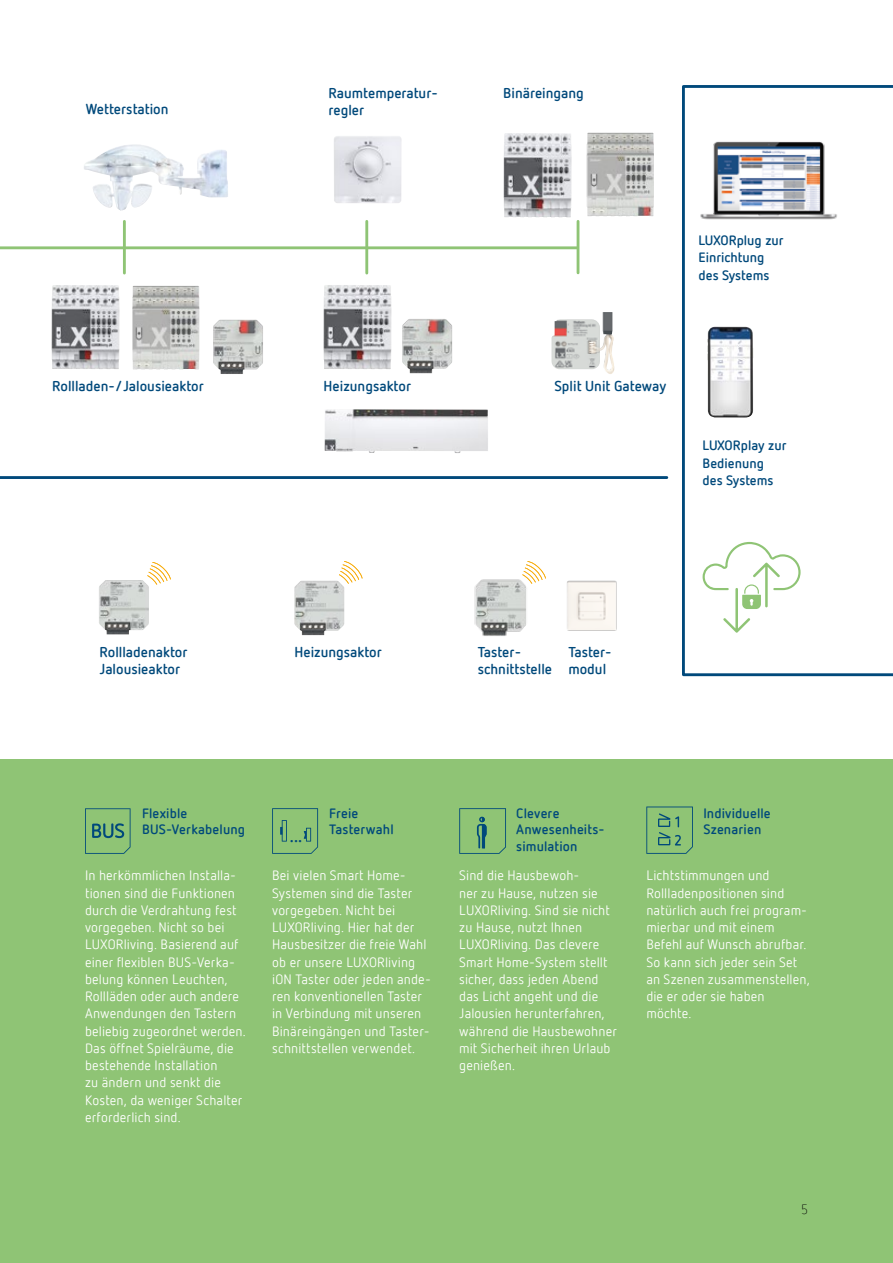
<style>
.page{position:relative;width:893px;height:1263px;background:#fff}
.page>*{position:absolute;margin:0;border:0;box-sizing:border-box;transform-origin:0 0}
.t1{font:700 16.35px "Netto Offc Pro";color:#00497b}
.t2{font:700 14.25px/17.1px "Netto Offc Pro";color:#00497b}
.t3{font:13.5px/17.2px "Netto Offc Pro";letter-spacing:.01em;color:#fff}
.t4{font:700 13.5px/16.5px "Netto Offc Pro";letter-spacing:.005em;color:#00497b}
.t5{font:300 13.5px "Netto Offc Pro";color:#000}
</style>
<div class="page">
<img style="left:132px;top:286px;width:68px;height:83px">
<img style="left:294px;top:581px;width:50px;height:54px">
<img style="left:99px;top:580px;width:50px;height:54px">
<svg style="left:147px;top:562px;width:24px;height:23px"></svg>
<svg style="left:339px;top:561px;width:23px;height:23px"></svg>
<img style="left:474px;top:579px;width:53px;height:57px">
<img style="left:567px;top:580px;width:50px;height:51px">
<svg style="left:522px;top:561px;width:24px;height:23px"></svg>
<div style="left:0;top:759px;width:893px;height:504px;background:#8fc475"></div>
<svg style="left:682px;top:85px;width:211px;height:591px"></svg>
<img style="left:504px;top:133px;width:68px;height:84px">
<img style="left:84px;top:144px;width:144px;height:67px">
<img style="left:334px;top:136px;width:68px;height:67px">
<hr style="left:0;top:476px;width:667px;height:3px;background:#00497b">
<hr style="left:0;top:246px;width:577px;height:3px;background:#8fc475">
<img style="left:707px;top:327px;width:46px;height:91px">
<hr style="left:123px;top:221px;width:3px;height:52px;background:#8fc475">
<hr style="left:365px;top:221px;width:3px;height:52px;background:#8fc475">
<hr style="left:577px;top:221px;width:2px;height:52px;background:#8fc475">
<img style="left:323px;top:285px;width:69px;height:84px">
<img style="left:52px;top:285px;width:68px;height:84px">
<img style="left:213px;top:320px;width:50px;height:54px">
<img style="left:402px;top:319px;width:50px;height:54px">
<img style="left:325px;top:409px;width:163px;height:44px">
<img style="left:696px;top:131px;width:149px;height:94px">
<svg style="left:85px;top:808px;width:46px;height:46px"></svg>
<svg style="left:272px;top:808px;width:46px;height:46px"></svg>
<svg style="left:459px;top:808px;width:47px;height:46px"></svg>
<svg style="left:646px;top:806px;width:47px;height:48px"></svg>
<svg style="left:703px;top:542px;width:98px;height:91px"></svg>
<img style="left:551px;top:312px;width:64px;height:62px">
<img style="left:587px;top:133px;width:67px;height:83px">
<p class="t2" style="left:86px;top:100px;width:84px">Wetterstation</p>
<p class="t2" style="left:328px;top:83px;width:111px">Raumtemperatur&shy;regler</p>
<p class="t2" style="left:503px;top:83px;width:82px">Binäreingang</p>
<p class="t4" style="left:698px;top:231px;width:87px;line-height:17.2px">LUXORplug zur<br>Einrichtung des Systems</p>
<p class="t2" style="left:52px;top:377px;width:153px">Rollladen-/Jalousieaktor</p>
<p class="t2" style="left:324px;top:377px;width:89px">Heizungsaktor</p>
<p class="t2" style="left:554px;top:377px;width:113px">Split Unit Gateway</p>
<p class="t4" style="left:703px;top:436px;width:85px;line-height:17.2px">LUXORplay zur<br>Bedienung des Systems</p>
<p class="t2" style="left:99px;top:643px;width:90px">Rollladenaktor<br>Jalousieaktor</p>
<p class="t2" style="left:294px;top:643px;width:89px">Heizungsaktor</p>
<p class="t2" style="left:478px;top:643px;width:76px">Taster&shy;schnittstelle</p>
<p class="t2" style="left:568px;top:643px;width:45px">Taster&shy;modul</p>
<p class="t4" style="left:142px;top:804px;width:105px">Flexible<br>BUS-Verkabelung</p>
<p class="t3" style="left:85px;top:866px;width:162px">In herkömmlichen Installa&shy;tionen sind die Funktionen durch die Verdrahtung fest vorgegeben. Nicht so bei<br>LUXORliving. Basierend auf einer flexiblen BUS-Verka&shy;belung können Leuchten,<br>Rollläden oder auch andere<br>Anwendungen den Tastern beliebig zugeordnet werden.<br>Das öffnet Spielräume, die bestehende Installation<br>zu ändern und senkt die<br>Kosten, da weniger Schalter erforderlich sind.</p>
<p class="t4" style="left:329px;top:804px;width:66px">Freie<br>Tasterwahl</p>
<p class="t3" style="left:272px;top:866px;width:160px">Bei vielen Smart Home-<br>Systemen sind die Taster vorgegeben. Nicht bei<br>LUXORliving. Hier hat der<br>Hausbesitzer die freie Wahl ob er unsere LUXORliving iON Taster oder jeden ande&shy;ren konventionellen Taster in Verbindung mit unseren<br>Binäreingängen und Taster&shy;schnittstellen verwendet.</p>
<p class="t1" style="left:290px;top:825px;width:14px">...</p>
<p class="t4" style="left:516px;top:804px;width:90px">Clevere<br>Anwesenheits&shy;simulation</p>
<p class="t3" style="left:459px;top:866px;width:159px">Sind die Hausbewoh-<br>ner zu Hause, nutzen sie<br>LUXORliving. Sind sie nicht zu Hause, nutzt Ihnen<br>LUXORliving. Das clevere<br>Smart Home-System stellt sicher, dass jeden Abend das Licht angeht und die<br>Jalousien herunterfahren, während die Hausbewohner mit Sicherheit ihren Urlaub genießen.</p>
<p class="t4" style="left:703px;top:804px;width:69px">Individuelle<br>Szenarien</p>
<p class="t3" style="left:646px;top:866px;width:165px">Lichtstimmungen und<br>Rollladenpositionen sind natürlich auch frei program&shy;mierbar und mit einem<br>Befehl auf Wunsch abrufbar.<br>So kann sich jeder sein Set an Szenen zusammenstellen, die er oder sie haben möchte.</p>
<p class="t5" style="left:801px;top:1201px;width:8px">5</p>
</div>
